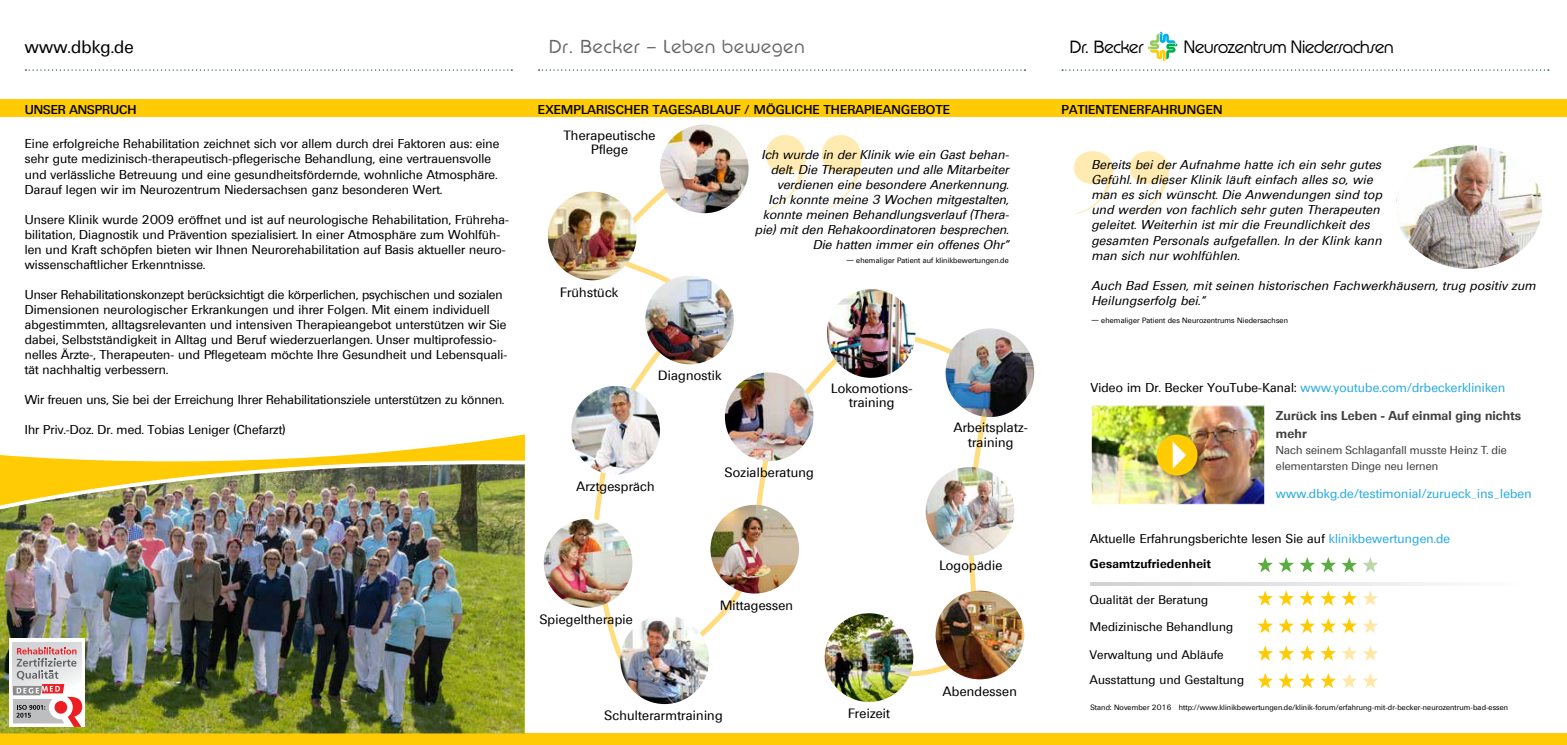
<style>
.page{position:relative;width:1567px;height:745px;background:#fff}
.page>*{position:absolute;margin:0;border:0;box-sizing:border-box;transform-origin:0 0}
.t1{font:300 19.62px "Pump NEU";letter-spacing:.05em;color:#636466}
.t2{font:300 18.5px "Pump NEU";letter-spacing:-.01em;color:#000}
.t3{font:17.5px "Ultimate";letter-spacing:.02em;color:#000}
.t4{font:13.12px/14.5px "Ultimate";letter-spacing:.02em;color:#000;text-align:center}
.t5{font:12.5px/15px "Ultimate";letter-spacing:.01em;color:#000}
.t6{font:italic 12.5px/15px "Ultimate";letter-spacing:.03em;color:#000}
.t7{font:12.5px "Ultimate";letter-spacing:.02em;color:#27aae1}
.t8{font:500 12.5px "Ultimate";letter-spacing:.02em;color:#000}
.t9{font:600 12.5px/17.5px "Ultimate";letter-spacing:.005em;color:#414042}
.t10{font:500 12.5px "Ultimate";color:#000}
.t11{font:12.12px "Ultimate";letter-spacing:.02em;color:#000}
.t12{font:600 12.12px "Ultimate";letter-spacing:.02em;color:#000}
.t13{font:11.25px/16.2px "Ultimate";letter-spacing:.01em;color:#414042}
.t14{font:7.5px "Ultimate";letter-spacing:.02em;color:#000}
.s1{color:#000}
.s2{color:#27aae1}
</style>
<div class="page">
<svg style="left:592px;top:163px;width:407px;height:529px"></svg>
<div style="left:0;top:99px;width:525px;height:17px;background:#ffcb05"></div>
<svg style="left:25px;top:69px;width:487px;height:2px"></svg>
<svg style="left:538px;top:69px;width:487px;height:2px"></svg>
<svg style="left:1061px;top:69px;width:487px;height:2px"></svg>
<div style="left:525px;top:99px;width:523px;height:17px;background:#ffcb05"></div>
<div style="left:1047px;top:99px;width:519px;height:17px;background:#ffcb05"></div>
<svg style="left:766px;top:135px;width:95px;height:75px"></svg>
<svg style="left:1073px;top:151px;width:96px;height:63px"></svg>
<img style="left:645px;top:275px;width:89px;height:89px;border-radius:44px">
<img style="left:945px;top:328px;width:89px;height:89px;border-radius:44px">
<img style="left:548px;top:191px;width:88px;height:89px;border-radius:44px">
<img style="left:660px;top:124px;width:88px;height:89px;border-radius:44px">
<img style="left:543px;top:518px;width:89px;height:89px;border-radius:44px">
<img style="left:620px;top:615px;width:89px;height:88px;border-radius:44px">
<img style="left:710px;top:504px;width:89px;height:89px;border-radius:44px">
<img style="left:725px;top:372px;width:88px;height:89px;border-radius:44px">
<img style="left:826px;top:289px;width:89px;height:88px;border-radius:44px">
<img style="left:925px;top:466px;width:89px;height:89px;border-radius:44px">
<img style="left:935px;top:590px;width:89px;height:89px;border-radius:44px">
<img style="left:824px;top:613px;width:89px;height:88px;border-radius:44px">
<img style="left:1396px;top:145px;width:145px;height:123px">
<div style="left:0;top:733px;width:1566px;height:11px;background:#ffcb05"></div>
<img style="left:1092px;top:407px;width:171px;height:95px">
<div style="left:1090px;top:405px;width:175px;height:99px;border:1px solid #fff"></div>
<div style="left:1155px;top:433px;width:54px;height:54px;background:#000;opacity:.45"></div>
<div style="left:1156px;top:434px;width:41px;height:41px;background:#ffcb05;border-radius:50%"></div>
<svg style="left:1172px;top:441px;width:14px;height:27px"></svg>
<img style="left:571px;top:386px;width:89px;height:88px;border-radius:44px">
<svg style="left:1148px;top:32px;width:29px;height:29px"></svg>
<svg style="left:1090px;top:582px;width:346px;height:3px"></svg>
<svg style="left:1257px;top:645px;width:15px;height:15px"></svg>
<svg style="left:1278px;top:645px;width:15px;height:15px"></svg>
<svg style="left:1299px;top:645px;width:15px;height:15px"></svg>
<svg style="left:1320px;top:645px;width:15px;height:15px"></svg>
<svg style="left:1342px;top:645px;width:14px;height:15px"></svg>
<svg style="left:1363px;top:645px;width:14px;height:15px"></svg>
<svg style="left:1257px;top:618px;width:15px;height:15px"></svg>
<svg style="left:1278px;top:618px;width:15px;height:15px"></svg>
<svg style="left:1299px;top:618px;width:15px;height:15px"></svg>
<svg style="left:1320px;top:618px;width:15px;height:15px"></svg>
<svg style="left:1363px;top:618px;width:14px;height:15px"></svg>
<svg style="left:1341px;top:618px;width:15px;height:14px"></svg>
<svg style="left:1257px;top:590px;width:15px;height:15px"></svg>
<svg style="left:1278px;top:590px;width:15px;height:15px"></svg>
<svg style="left:1299px;top:590px;width:15px;height:15px"></svg>
<svg style="left:1320px;top:590px;width:15px;height:15px"></svg>
<svg style="left:1363px;top:590px;width:14px;height:15px"></svg>
<svg style="left:1341px;top:590px;width:15px;height:15px"></svg>
<svg style="left:1257px;top:557px;width:15px;height:15px"></svg>
<svg style="left:1278px;top:557px;width:15px;height:15px"></svg>
<svg style="left:1299px;top:557px;width:15px;height:15px"></svg>
<svg style="left:1321px;top:557px;width:14px;height:15px"></svg>
<svg style="left:1363px;top:557px;width:14px;height:15px"></svg>
<svg style="left:1341px;top:557px;width:15px;height:15px"></svg>
<svg style="left:1257px;top:673px;width:15px;height:14px"></svg>
<svg style="left:1278px;top:673px;width:15px;height:14px"></svg>
<svg style="left:1299px;top:673px;width:15px;height:14px"></svg>
<svg style="left:1320px;top:673px;width:15px;height:14px"></svg>
<svg style="left:1363px;top:673px;width:14px;height:14px"></svg>
<svg style="left:1342px;top:673px;width:14px;height:14px"></svg>
<img style="left:0;top:521px;width:524px;height:212px">
<img style="left:0;top:434px;width:525px;height:87px">
<div style="left:10px;top:638px;width:75px;height:88px;background:#fff"></div>
<div style="left:13px;top:641px;width:68px;height:50px;background:#d3d4d6"></div>
<svg style="left:13px;top:647px;width:69px;height:79px"></svg>
<h3 class="t3" style="left:25px;top:37px;width:110px">www.dbkg.de</h3>
<h1 class="t1" style="left:549px;top:36px;width:257px">Dr. Becker &lt; Leben bewegen</h1>
<h2 class="t2" style="left:1069px;top:36px;width:75px">Dr. Becker</h2>
<h2 class="t2" style="left:1184px;top:36px;width:211px">Neurozentrum Niedersachsen</h2>
<p class="t10" style="left:25px;top:102px;width:113px">UNSER ANSPRUCH</p>
<p class="t5" style="left:25px;top:136px;width:476px">Eine erfolgreiche Rehabilitation zeichnet sich vor allem durch drei Faktoren aus: eine sehr gute medizinisch-therapeutisch-pflegerische Behandlung, eine vertrauensvolle und verlässliche Betreuung und eine gesundheitsfördernde, wohnliche Atmosphäre.<br>Darauf legen wir im Neurozentrum Niedersachsen ganz besonderen Wert.</p>
<p class="t5" style="left:25px;top:211px;width:485px">Unsere Klinik wurde 2009 eröffnet und ist auf neurologische Rehabilitation, Frühreha&shy;bilitation, Diagnostik und Prävention spezialisiert. In einer Atmosphäre zum Wohlfüh&shy;len und Kraft schöpfen bieten wir Ihnen Neurorehabilitation auf Basis aktueller neuro&shy;wissenschaftlicher Erkenntnisse.</p>
<p class="t5" style="left:25px;top:286px;width:484px">Unser Rehabilitationskonzept berücksichtigt die körperlichen, psychischen und sozialen Dimensionen neurologischer Erkrankungen und ihrer Folgen. Mit einem individuell abgestimmten, alltagsrelevanten und intensiven Therapieangebot unterstützen wir Sie dabei, Selbstständigkeit in Alltag und Beruf wiederzuerlangen. Unser multiprofessio&shy;nelles Ärzte-, Therapeuten- und Pflegeteam möchte Ihre Gesundheit und Lebensquali&shy;tät nachhaltig verbessern.</p>
<p class="t5" style="left:25px;top:391px;width:481px">Wir freuen uns, Sie bei der Erreichung Ihrer Rehabilitationsziele unterstützen zu können.</p>
<p class="t5" style="left:25px;top:421px;width:262px">Ihr Priv.-Doz. Dr. med. Tobias Leniger (Chefarzt)</p>
<p class="t8" style="left:538px;top:102px;width:413px">EXEMPLARISCHER TAGESABLAUF / MÖGLICHE THERAPIEANGEBOTE</p>
<p class="t8" style="left:1061px;top:102px;width:162px">PATIENTENERFAHRUNGEN</p>
<p class="t6" style="left:754px;top:147px;width:256px;text-align:right">Ich wurde in der Klinik wie ein Gast behan&shy;delt. Die Therapeuten und alle Mitarbeiter verdienen eine besondere Anerkennung.<br>Ich konnte meine 3 Wochen mitgestalten, konnte meinen Behandlungsverlauf (Thera&shy;pie) mit den Rehakoordinatoren besprechen.<br>Die hatten immer ein offenes Ohr“</p>
<p class="t4" style="left:560px;top:285px;width:59px">Frühstück</p>
<p class="t4" style="left:564px;top:128px;width:93px">Therapeutische<br>Pflege</p>
<p class="t6" style="left:1091px;top:157px;width:292px">Bereits bei der Aufnahme hatte ich ein sehr gutes Gefühl. In dieser Klinik läuft einfach alles so, wie man es sich wünscht. Die Anwendungen sind top und werden von fachlich sehr guten Therapeuten geleitet. Weiterhin ist mir die Freundlichkeit des gesamten Personals aufgefallen. In der Klink kann man sich nur wohlfühlen.</p>
<p class="t6" style="left:1091px;top:277px;width:445px">Auch Bad Essen, mit seinen historischen Fachwerkhäusern, trug positiv zum<br>Heilungserfolg bei.“</p>
<p class="t14" style="left:846px;top:256px;width:164px">— ehemaliger Patient auf klinikbewertungen.de</p>
<p class="t4" style="left:658px;top:368px;width:65px">Diagnostik</p>
<p class="t4" style="left:831px;top:380px;width:83px">Lokomotions&shy;training</p>
<p class="t4" style="left:576px;top:478px;width:79px">Arztgespräch</p>
<p class="t4" style="left:725px;top:464px;width:90px">Sozialberatung</p>
<p class="t4" style="left:539px;top:611px;width:95px">Spiegeltherapie</p>
<p class="t4" style="left:720px;top:597px;width:75px">Mittagessen</p>
<p class="t4" style="left:604px;top:707px;width:119px">Schulterarmtraining</p>
<p class="t4" style="left:848px;top:705px;width:43px">Freizeit</p>
<p class="t4" style="left:953px;top:420px;width:75px">Arbeitsplatz&shy;training</p>
<p class="t4" style="left:939px;top:557px;width:64px">Logopädie</p>
<p class="t4" style="left:942px;top:683px;width:75px">Abendessen</p>
<p class="t14" style="left:1091px;top:315px;width:198px">— ehemaliger Patient des Neurozentrums Niedersachsen</p>
<p class="t7" style="left:1090px;top:380px;width:416px"><span class="s1">Video im Dr. Becker YouTube-Kanal:</span> www.youtube.com/drbeckerkliniken</p>
<p class="t9" style="left:1275px;top:407px;width:247px">Zurück ins Leben - Auf einmal ging nichts mehr</p>
<p class="t13" style="left:1275px;top:441px;width:232px">Nach seinem Schlaganfall musste Heinz T. die elementarsten Dinge neu lernen</p>
<p class="t7" style="left:1275px;top:486px;width:257px">www.dbkg.de/testimonial/zurueck_ins_leben</p>
<p class="t5" style="left:1090px;top:530px;width:361px">Aktuelle Erfahrungsberichte lesen Sie auf <span class="s2">klinikbewertungen.de</span></p>
<p class="t12" style="left:1089px;top:556px;width:122px">Gesamtzufriedenheit</p>
<p class="t11" style="left:1089px;top:591px;width:120px">Qualität der Beratung</p>
<p class="t11" style="left:1089px;top:619px;width:145px">Medizinische Behandlung</p>
<p class="t11" style="left:1089px;top:646px;width:135px">Verwaltung und Abläufe</p>
<p class="t11" style="left:1089px;top:672px;width:156px">Ausstattung und Gestaltung</p>
<p class="t14" style="left:1090px;top:702px;width:419px">Stand: November 2016 http://www.klinikbewertungen.de/klinik-forum/erfahrung-mit-dr-becker-neurozentrum-bad-essen</p>
</div>
